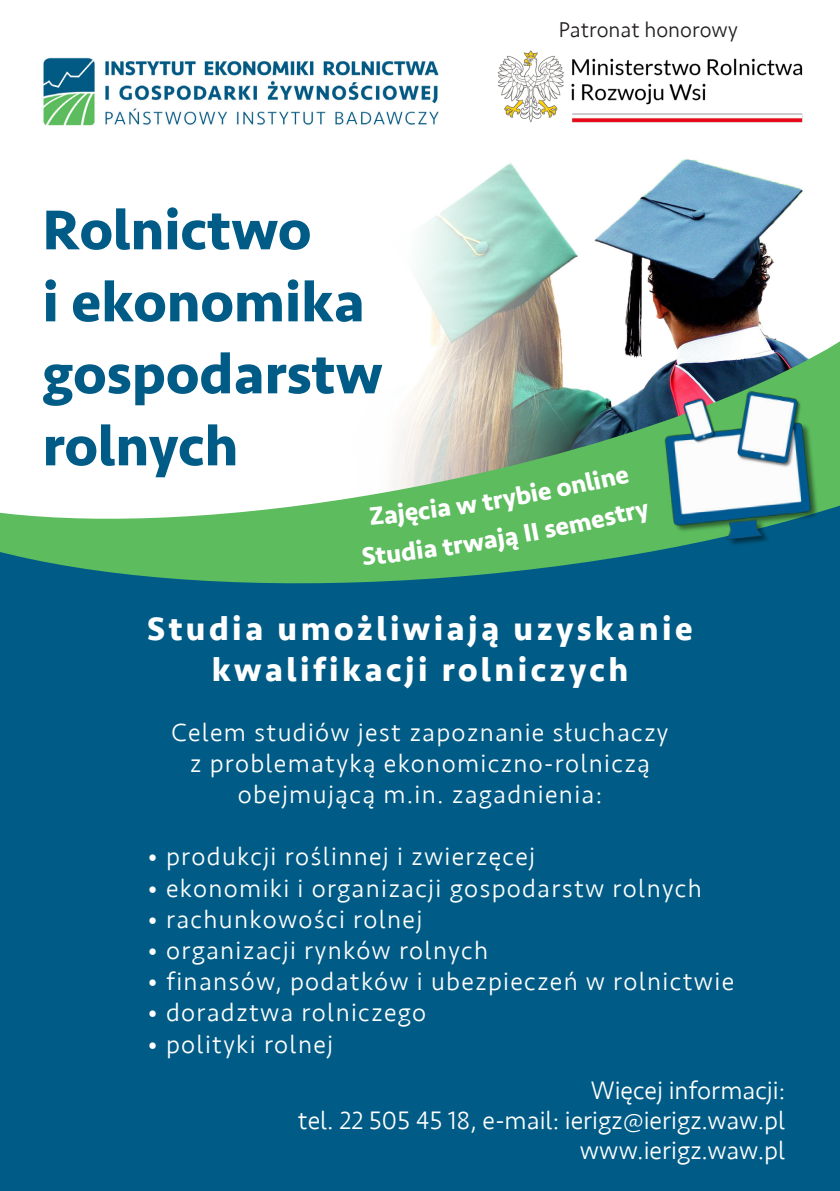
<style>
.page{position:relative;width:840px;height:1191px;background:#fff}
.page>*{position:absolute;margin:0;border:0;box-sizing:border-box;transform-origin:0 0}
.t1{font:700 58px/72px "Seravek";color:#005c86}
.t2{font:700 34px/40.8px "Seravek";letter-spacing:.1em;color:#fff;text-align:center}
.t3{font:300 26px/31.2px "Seravek";letter-spacing:.05em;color:#fff;text-align:center}
.t4{font:300 26px/30px "Seravek";color:#fff;text-align:right}
.t5{font:300 22px "Seravek";color:#231f20}
</style>
<div class="page">
<img style="left:422px;top:159px;width:381px;height:86px">
<div style="left:0;top:605px;width:839px;height:586px;background:#005c86"></div>
<svg style="left:0;top:245px;width:839px;height:360px"></svg>
<img style="left:43px;top:57px;width:396px;height:69px">
<img style="left:646px;top:385px;width:183px;height:171px">
<img style="left:497px;top:50px;width:306px;height:73px">
<svg style="left:362px;top:469px;width:289px;height:96px;background:#64bd68"></svg>
<h1 class="t1" style="left:43px;top:193px;width:341px">Rolnictwo<br>i ekonomika gospodarstw rolnych</h1>
<p class="t5" style="left:558px;top:17px;width:180px">Patronat honorowy</p>
<h2 class="t2" style="left:147px;top:607px;width:546px">Studia umożliwiają uzyskanie kwalifikacji rolniczych</h2>
<p class="t3" style="left:171px;top:716px;width:498px">Celem studiów jest zapoznanie słuchaczy z problematyką ekonomiczno-rolniczą obejmującą m.in. zagadnienia:</p>
<p class="t3" style="left:147px;top:841px;width:389px">• produkcji roślinnej i zwierzęcej</p>
<p class="t3" style="left:147px;top:872px;width:555px">• ekonomiki i organizacji gospodarstw rolnych</p>
<p class="t3" style="left:147px;top:904px;width:276px">• rachunkowości rolnej</p>
<p class="t3" style="left:147px;top:935px;width:342px">• organizacji rynków rolnych</p>
<p class="t3" style="left:147px;top:966px;width:587px">• finansów, podatków i ubezpieczeń w rolnictwie</p>
<p class="t3" style="left:147px;top:997px;width:280px">• doradztwa rolniczego</p>
<p class="t3" style="left:147px;top:1028px;width:187px">• polityki rolnej</p>
<p class="t4" style="left:297px;top:1075px;width:488px">Więcej informacji:<br>tel. 22 505 45 18, e-mail: ierigz@ierigz.waw.pl www.ierigz.waw.pl</p>
</div>
